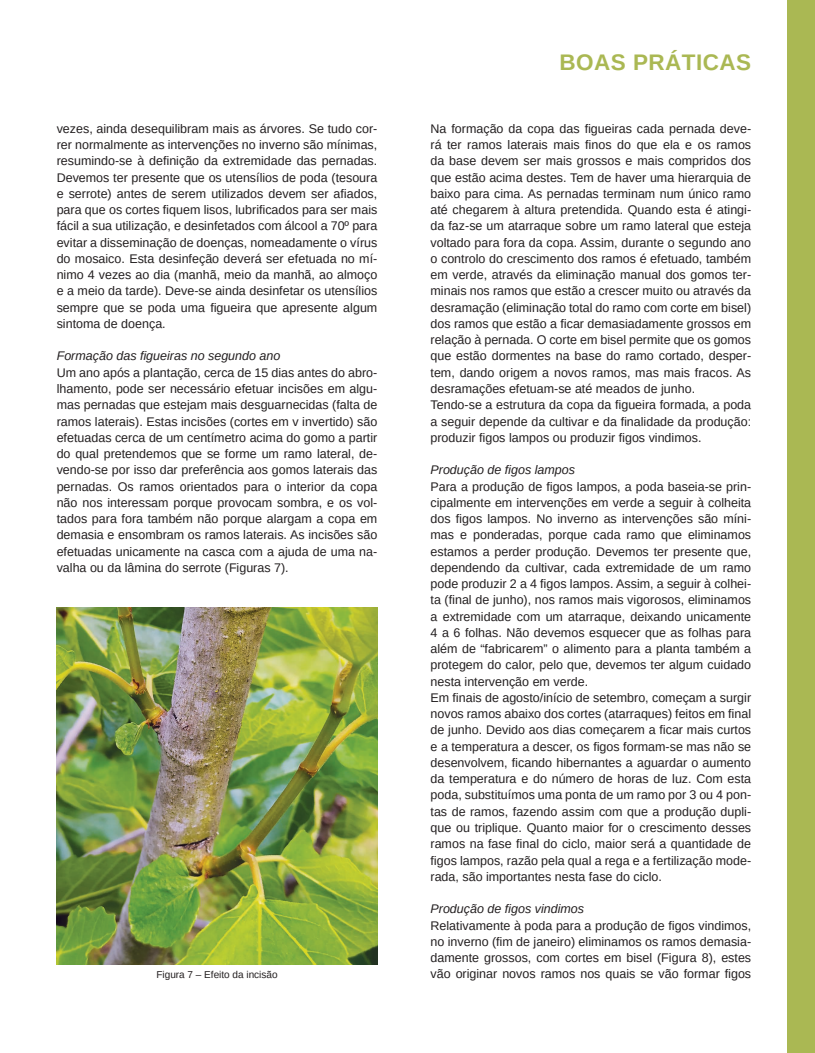
<style>
.page{position:relative;width:815px;height:1053px;background:#fff}
.page>*{position:absolute;margin:0;border:0;box-sizing:border-box;transform-origin:0 0}
.t1{font:700 22.5px "Arimo";letter-spacing:.02em;color:#aab853}
.t2{font:12.5px/16.2px "Arimo";color:#231f20;text-align:justify}
.t3{font:italic 12.5px "Arimo";color:#231f20}
.t4{font:10px "Arimo";color:#231f20}
</style>
<div class="page">
<div style="left:787px;top:0;width:28px;height:1052px;background:#aab853"></div>
<img style="left:57px;top:607px;width:320px;height:357px">
<p class="t2" style="left:57px;top:120px;width:322px">vezes, ainda desequilibram mais as árvores. Se tudo cor&shy;rer normalmente as intervenções no inverno são mínimas, resumindo-se à definição da extremidade das pernadas.<br>Devemos ter presente que os utensílios de poda (tesoura e serrote) antes de serem utilizados devem ser afiados, para que os cortes fiquem lisos, lubrificados para ser mais fácil a sua utilização, e desinfetados com álcool a 70º para evitar a disseminação de doenças, nomeadamente o vírus do mosaico. Esta desinfeção deverá ser efetuada no mí&shy;nimo 4 vezes ao dia (manhã, meio da manhã, ao almoço e a meio da tarde). Deve-se ainda desinfetar os utensílios sempre que se poda uma figueira que apresente algum sintoma de doença.</p>
<p class="t3" style="left:57px;top:348px;width:225px">Formação das figueiras no segundo ano</p>
<p class="t2" style="left:57px;top:364px;width:322px">Um ano após a plantação, cerca de 15 dias antes do abro&shy;lhamento, pode ser necessário efetuar incisões em algu&shy;mas pernadas que estejam mais desguarnecidas (falta de ramos laterais). Estas incisões (cortes em v invertido) são efetuadas cerca de um centímetro acima do gomo a partir do qual pretendemos que se forme um ramo lateral, de&shy;vendo-se por isso dar preferência aos gomos laterais das pernadas. Os ramos orientados para o interior da copa não nos interessam porque provocam sombra, e os vol&shy;tados para fora também não porque alargam a copa em demasia e ensombram os ramos laterais. As incisões são efetuadas unicamente na casca com a ajuda de uma na&shy;valha ou da lâmina do serrote (Figuras 7).</p>
<h1 class="t1" style="left:560px;top:46px;width:191px">BOAS PRÁTICAS</h1>
<p class="t2" style="left:431px;top:120px;width:322px;text-align:left">Na formação da copa das figueiras cada pernada deve&shy;rá ter ramos laterais mais finos do que ela e os ramos da base devem ser mais grossos e mais compridos dos que estão acima destes. Tem de haver uma hierarquia de baixo para cima. As pernadas terminam num único ramo até chegarem à altura pretendida. Quando esta é atingi&shy;da faz-se um atarraque sobre um ramo lateral que esteja voltado para fora da copa. Assim, durante o segundo ano o controlo do crescimento dos ramos é efetuado, também em verde, através da eliminação manual dos gomos ter&shy;minais nos ramos que estão a crescer muito ou através da desramação (eliminação total do ramo com corte em bisel) dos ramos que estão a ficar demasiadamente grossos em relação à pernada. O corte em bisel permite que os gomos que estão dormentes na base do ramo cortado, desper&shy;tem, dando origem a novos ramos, mas mais fracos. As desramações efetuam-se até meados de junho.<br>Tendo-se a estrutura da copa da figueira formada, a poda a seguir depende da cultivar e da finalidade da produção: produzir figos lampos ou produzir figos vindimos.</p>
<p class="t3" style="left:431px;top:461px;width:146px">Produção de figos lampos</p>
<p class="t2" style="left:431px;top:478px;width:322px;text-align:left">Para a produção de figos lampos, a poda baseia-se prin&shy;cipalmente em intervenções em verde a seguir à colheita dos figos lampos. No inverno as intervenções são míni&shy;mas e ponderadas, porque cada ramo que eliminamos estamos a perder produção. Devemos ter presente que, dependendo da cultivar, cada extremidade de um ramo pode produzir 2 a 4 figos lampos. Assim, a seguir à colhei&shy;ta (final de junho), nos ramos mais vigorosos, eliminamos a extremidade com um atarraque, deixando unicamente 4 a 6 folhas. Não devemos esquecer que as folhas para além de “fabricarem” o alimento para a planta também a protegem do calor, pelo que, devemos ter algum cuidado nesta intervenção em verde.<br>Em finais de agosto/início de setembro, começam a surgir novos ramos abaixo dos cortes (atarraques) feitos em final de junho. Devido aos dias começarem a ficar mais curtos e a temperatura a descer, os figos formam-se mas não se desenvolvem, ficando hibernantes a aguardar o aumento da temperatura e do número de horas de luz. Com esta poda, substituímos uma ponta de um ramo por 3 ou 4 pon&shy;tas de ramos, fazendo assim com que a produção dupli&shy;que ou triplique. Quanto maior for o crescimento desses ramos na fase final do ciclo, maior será a quantidade de figos lampos, razão pela qual a rega e a fertilização mode&shy;rada, são importantes nesta fase do ciclo.</p>
<p class="t3" style="left:431px;top:900px;width:155px">Produção de figos vindimos</p>
<p class="t2" style="left:431px;top:917px;width:322px">Relativamente à poda para a produção de figos vindimos, no inverno (fim de janeiro) eliminamos os ramos demasia&shy;damente grossos, com cortes em bisel (Figura 8), estes</p>
<p class="t4" style="left:156px;top:968px;width:123px">Figura 7 – Efeito da incisão</p>
<p class="t2" style="left:431px;top:965px;width:322px">vão originar novos ramos nos quais se vão formar figos</p>
</div>
